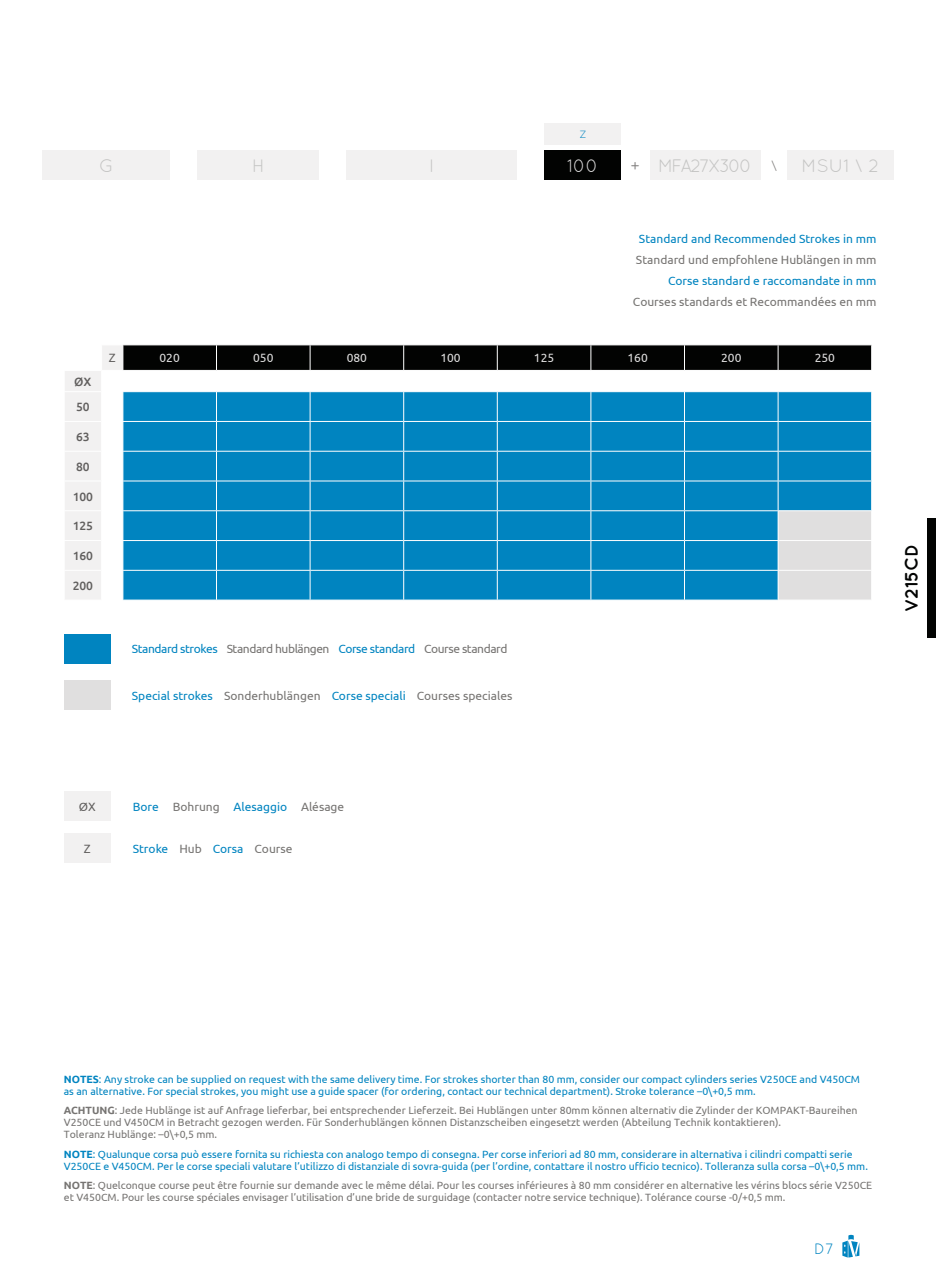
<style>
.page{position:relative;width:936px;height:1276px;background:#fff}
.page>*{position:absolute;margin:0;border:0;box-sizing:border-box;transform-origin:0 0}
.t1{font:18px "Quicksand";letter-spacing:-.1em;color:#c3c3c2}
.t2{font:700 18px "Quicksand";color:#020302}
.t3{font:18px "Quicksand";color:#e0dfdf}
.t4{font:15px "Quicksand";color:#0084c0}
.t5{font:12px "Ubuntu";color:#767472}
.t6{font:12px "Ubuntu";color:#0084c0}
.t7{font:12px "Ubuntu";letter-spacing:-.035em;color:#767472}
.t8{font:12px "Ubuntu";color:#e0dfdf}
.t9{font:500 12px/25.5px "Ubuntu";color:#615f5e}
.t10{font:12px "Ubuntu";color:#615f5e}
.t11{font:10.5px/12px "Ubuntu";color:#767472}
.t12{font:10.5px/12px "Ubuntu";color:#0084c0}
.t13{font:10.5px "Quicksand";color:#0084c0}
.s1{font-size:15px;color:#817f7e}
.s2{color:#0084c0}
.s3{color:#767472}
.s4{font-weight:700}
</style>
<div class="page">
<svg style="left:842px;top:1234px;width:17px;height:23px"></svg>
<div style="left:927px;top:519px;width:8px;height:119px;background:#020302"></div>
<svg style="left:65px;top:344px;width:807px;height:256px"></svg>
<div style="left:64px;top:634px;width:47px;height:29px;background:#0084c0"></div>
<div style="left:64px;top:680px;width:47px;height:30px;background:#e0dfdf"></div>
<div style="left:43px;top:150px;width:127px;height:30px;background:#f2f1f1"></div>
<div style="left:347px;top:150px;width:170px;height:30px;background:#f2f1f1"></div>
<div style="left:544px;top:150px;width:77px;height:30px;background:#020302"></div>
<div style="left:649px;top:150px;width:111px;height:30px;background:#f2f1f1"></div>
<div style="left:787px;top:150px;width:106px;height:30px;background:#f2f1f1"></div>
<div style="left:544px;top:123px;width:77px;height:22px;background:#f2f1f1"></div>
<div style="left:64px;top:791px;width:47px;height:30px;background:#f2f1f1"></div>
<div style="left:64px;top:833px;width:47px;height:30px;background:#f2f1f1"></div>
<div style="left:198px;top:150px;width:121px;height:30px;background:#f2f1f1"></div>
<p class="t13" style="left:579px;top:128px;width:9px">Z</p>
<h1 class="t1" style="left:99px;top:156px;width:16px">G</h1>
<h1 class="t1" style="left:429px;top:156px;width:7px">I</h1>
<h1 class="t3" style="left:567px;top:156px;width:33px">100</h1>
<h1 class="t1" style="left:630px;top:156px;width:149px"><span class="s1">+</span> MFA27X300 <span class="s1">\</span></h1>
<h1 class="t1" style="left:801px;top:156px;width:79px">MSU1 \ 2</h1>
<h1 class="t1" style="left:252px;top:156px;width:14px">H</h1>
<p class="t6" style="left:639px;top:232px;width:239px">Standard and Recommended Strokes in mm</p>
<p class="t5" style="left:636px;top:253px;width:242px">Standard und empfohlene Hublängen in mm</p>
<p class="t6" style="left:668px;top:274px;width:210px">Corse standard e raccomandate in mm</p>
<p class="t5" style="left:633px;top:295px;width:245px">Courses standards et Recommandées en mm</p>
<p class="t9" style="left:74px;top:368px;width:19px">ØX<br>50</p>
<p class="t9" style="left:76px;top:423px;width:15px">63</p>
<p class="t9" style="left:76px;top:453px;width:15px">80</p>
<p class="t9" style="left:73px;top:483px;width:22px">100</p>
<p class="t9" style="left:73px;top:513px;width:22px">125</p>
<p class="t9" style="left:73px;top:542px;width:22px">160</p>
<p class="t9" style="left:73px;top:572px;width:22px">200</p>
<p class="t10" style="left:109px;top:351px;width:8px">Z</p>
<p class="t8" style="left:159px;top:351px;width:22px">020</p>
<p class="t8" style="left:253px;top:351px;width:22px">050</p>
<p class="t8" style="left:347px;top:351px;width:22px">080</p>
<p class="t8" style="left:440px;top:351px;width:22px">100</p>
<p class="t8" style="left:534px;top:351px;width:22px">125</p>
<p class="t8" style="left:627px;top:351px;width:22px">160</p>
<p class="t8" style="left:721px;top:351px;width:22px">200</p>
<p class="t8" style="left:814px;top:351px;width:22px">250</p>
<p class="t7" style="left:132px;top:642px;width:377px"><span class="s2">Standard strokes</span> Standard hublängen <span class="s2">Corse standard</span> Course standard</p>
<p class="t5" style="left:132px;top:688px;width:382px"><span class="s2">Special strokes</span> Sonderhublängen <span class="s2">Corse speciali</span> Courses speciales</p>
<h1 class="t2" style="left:900px;top:612px;width:69px;rotate:-90deg">V215CD</h1>
<p class="t10" style="left:79px;top:799px;width:18px">ØX</p>
<p class="t10" style="left:84px;top:841px;width:8px">Z</p>
<p class="t5" style="left:133px;top:799px;width:213px"><span class="s2">Bore</span> Bohrung <span class="s2">Alesaggio</span> Alésage</p>
<p class="t6" style="left:133px;top:841px;width:161px">Stroke <span class="s3">Hub</span> Corsa <span class="s3">Course</span></p>
<p class="t12" style="left:64px;top:1072px;width:797px"><span class="s4">NOTES</span>: Any stroke can be supplied on request with the same delivery time. For strokes shorter than 80 mm, consider our compact cylinders series V250CE and V450CM as an alternative. For special strokes, you might use a guide spacer (for ordering, contact our technical department). Stroke tolerance –0\+0,5 mm.</p>
<p class="t11" style="left:64px;top:1104px;width:795px"><span class="s4">ACHTUNG</span>: Jede Hublänge ist auf Anfrage lieferbar, bei entsprechender Lieferzeit. Bei Hublängen unter 80mm können alternativ die Zylinder der KOMPAKT-Baureihen<br>V250CE und V450CM in Betracht gezogen werden. Für Sonderhublängen können Distanzscheiben eingesetzt werden (Abteilung Technik kontaktieren).<br>Toleranz Hublänge: –0\+0,5 mm.</p>
<p class="t12" style="left:64px;top:1147px;width:805px"><span class="s4">NOTE</span>: Qualunque corsa può essere fornita su richiesta con analogo tempo di consegna. Per corse inferiori ad 80 mm, considerare in alternativa i cilindri compatti serie<br>V250CE e V450CM. Per le corse speciali valutare l’utilizzo di distanziale di sovra-guida (per l’ordine, contattare il nostro ufficio tecnico). Tolleranza sulla corsa –0\+0,5 mm.</p>
<p class="t11" style="left:64px;top:1179px;width:809px"><span class="s4">NOTE</span>: Quelconque course peut être fournie sur demande avec le même délai. Pour les courses inférieures à 80 mm considérer en alternative les vérins blocs série V250CE et V450CM. Pour les course spéciales envisager l’utilisation d’une bride de surguidage (contacter notre service technique). Tolérance course -0/+0,5 mm.</p>
<h2 class="t4" style="left:814px;top:1240px;width:21px">D7</h2>
</div>
